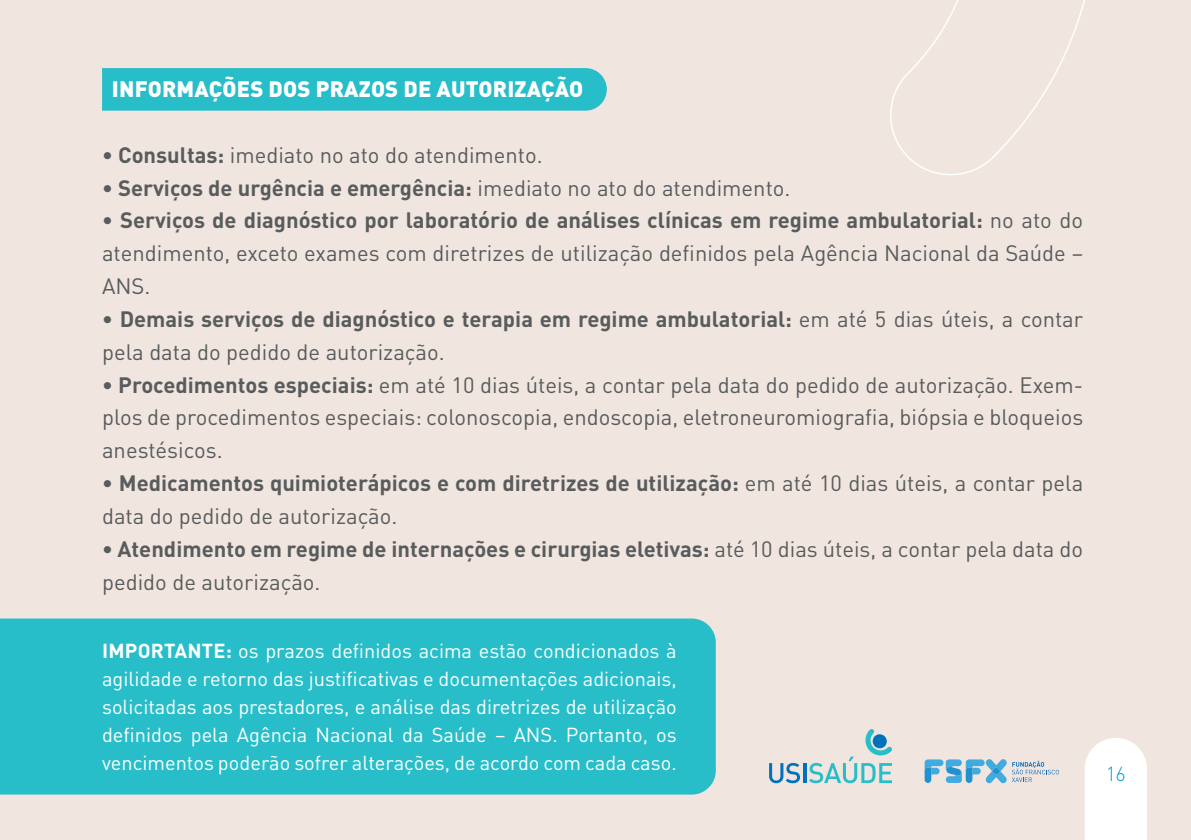
<style>
.page{position:relative;width:1191px;height:840px;background:#fff}
.page>*{position:absolute;margin:0;border:0;box-sizing:border-box;transform-origin:0 0}
.t1{font:22px/32.8px "DIN Pro";color:#585c5c;text-align:justify}
.t2{font:700 22px/32.8px "DIN Pro";color:#585c5c}
.t3{font:900 22px "DIN Pro";letter-spacing:.01em;color:#fff}
.t4{font:20px/28px "DIN Pro";color:#fff;text-align:justify}
.t5{font:300 20px "DIN Pro";color:#069ddc}
.s1{font-weight:700}
.s2{font-weight:400}
</style>
<div class="page">
<div style="left:0;top:0;width:1191px;height:839px;background:#f1e5e0"></div>
<svg style="left:769px;top:762px;width:31px;height:20px"></svg>
<hr style="left:803px;top:762px;width:3px;height:20px;background:#0072bc">
<svg style="left:809px;top:728px;width:83px;height:54px;background:#c2d9da"></svg>
<svg style="left:924px;top:758px;width:135px;height:24px;background:#a3c7dc"></svg>
<div style="left:102px;top:68px;width:354px;height:43px;background:#28bec9"></div>
<div style="left:0;top:618px;width:716px;height:176px;background:#28bec9"></div>
<div style="left:456px;top:0;width:677px;height:182px;background:#f1e5e0"></div>
<p class="t3" style="left:112px;top:74px;width:473px">INFORMAÇÕES DOS PRAZOS DE AUTORIZAÇÃO</p>
<p class="t1" style="left:102px;top:137px;width:442px"><span class="s1">• Consultas:</span> imediato no ato do atendimento.</p>
<p class="t2" style="left:102px;top:170px;width:690px">• Serviços de urgência e emergência: <span class="s2">imediato no ato do atendimento.</span></p>
<p class="t1" style="left:102px;top:203px;width:982px"><span class="s1">• Serviços de diagnóstico por laboratório de análises clínicas em regime ambulatorial:</span> no ato do atendimento, exceto exames com diretrizes de utilização definidos pela Agência Nacional da Saúde – ANS.</p>
<p class="t2" style="left:102px;top:301px;width:982px">• Demais serviços de diagnóstico e terapia em regime ambulatorial: <span class="s2">em até 5 dias úteis, a contar pela data do pedido de autorização.</span></p>
<p class="t1" style="left:102px;top:367px;width:982px"><span class="s1">• Procedimentos especiais:</span> em até 10 dias úteis, a contar pela data do pedido de autorização. Exem&shy;plos de procedimentos especiais: colonoscopia, endoscopia, eletroneuromiografia, biópsia e bloqueios anestésicos.</p>
<p class="t2" style="left:102px;top:465px;width:982px">• Medicamentos quimioterápicos e com diretrizes de utilização: <span class="s2">em até 10 dias úteis, a contar pela data do pedido de autorização.</span></p>
<p class="t2" style="left:102px;top:531px;width:982px">• Atendimento em regime de internações e cirurgias eletivas: <span class="s2">até 10 dias úteis, a contar pela data do pedido de autorização.</span></p>
<p class="t4" style="left:102px;top:635px;width:576px"><span class="s1">IMPORTANTE:</span> os prazos definidos acima estão condicionados à agilidade e retorno das justificativas e documentações adicionais, solicitadas aos prestadores, e análise das diretrizes de utilização definidos pela Agência Nacional da Saúde – ANS. Portanto, os vencimentos poderão sofrer alterações, de acordo com cada caso.</p>
<p class="t5" style="left:1105px;top:759px;width:22px">16</p>
</div>
